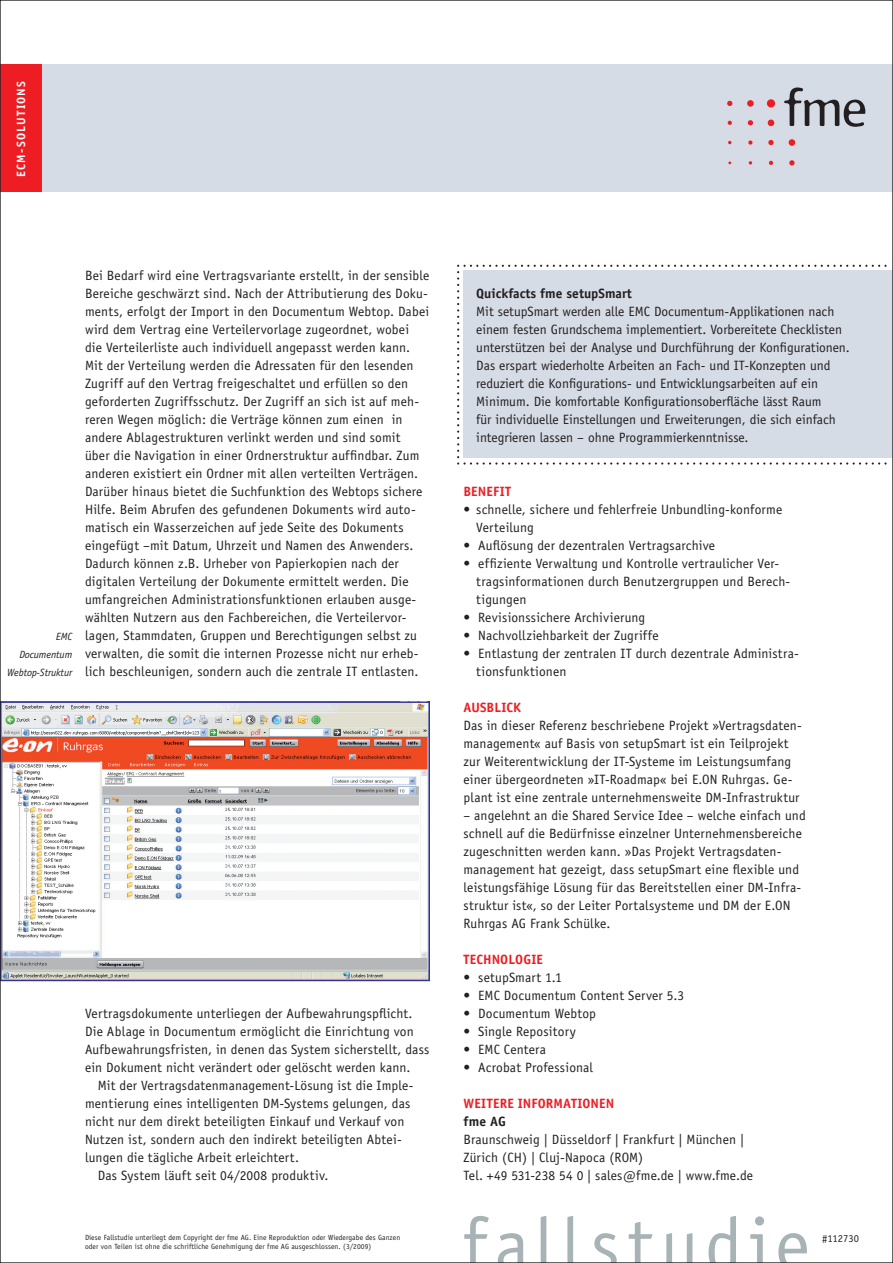
<style>
.page{position:relative;width:893px;height:1263px;background:#fff}
.page>*{position:absolute;margin:0;border:0;box-sizing:border-box;transform-origin:0 0}
.t1{font:75px "Officina Sans";letter-spacing:.095em;color:#a8b3b6}
.t2{font:13.5px/18px "Officina Sans";letter-spacing:.01em;color:#231f20}
.t3{font:700 13.5px "Officina Sans";letter-spacing:.005em;color:#ee1d23}
.t4{font:700 13.5px "Officina Sans";color:#231f20}
.t5{font:700 12px "Officina Sans";letter-spacing:.095em;color:#fff}
.t6{font:italic 10.5px/18px "Officina Sans";letter-spacing:-.01em;color:#231f20;text-align:right}
.t7{font:10.5px "Officina Sans";letter-spacing:.005em;color:#231f20}
.t8{font:7.5px/9px "Officina Sans";letter-spacing:.01em;color:#231f20}
</style>
<div class="page">
<div style="left:0;top:64px;width:43px;height:127px;background:#ee1d23"></div>
<div style="left:43px;top:64px;width:850px;height:127px;background:#d6dce6"></div>
<svg style="left:784px;top:87px;width:81px;height:40px"></svg>
<div style="left:767px;top:99px;width:8px;height:8px;background:#ee1d23;border-radius:50%"></div>
<div style="left:747px;top:100px;width:7px;height:7px;background:#ee1d23;border-radius:50%"></div>
<svg style="left:768px;top:120px;width:6px;height:6px"></svg>
<div style="left:789px;top:139px;width:6px;height:7px;background:#ee1d23;border-radius:50%"></div>
<svg style="left:727px;top:101px;width:5px;height:5px"></svg>
<svg style="left:748px;top:120px;width:5px;height:5px"></svg>
<svg style="left:768px;top:140px;width:6px;height:5px"></svg>
<svg style="left:789px;top:160px;width:6px;height:5px"></svg>
<svg style="left:728px;top:121px;width:4px;height:4px"></svg>
<svg style="left:748px;top:140px;width:4px;height:5px"></svg>
<svg style="left:769px;top:161px;width:4px;height:4px"></svg>
<svg style="left:749px;top:161px;width:3px;height:4px"></svg>
<svg style="left:457px;top:265px;width:430px;height:200px;background:#d7dde6"></svg>
<img style="left:2px;top:701px;width:427px;height:280px">
<p class="t5" style="left:13px;top:176px;width:97px;rotate:-90deg">ECM-SOLUTIONS</p>
<p class="t6" style="left:7px;top:627px;width:66px">EMC<br>Documentum<br>Webtop-Struktur</p>
<p class="t2" style="left:85px;top:266px;width:346px">Bei Bedarf wird eine Vertragsvariante erstellt, in der sensible Bereiche geschwärzt sind. Nach der Attributierung des Doku&shy;ments, erfolgt der Import in den Documentum Webtop. Dabei wird dem Vertrag eine Verteilervorlage zugeordnet, wobei die Verteilerliste auch individuell angepasst werden kann.<br>Mit der Verteilung werden die Adressaten für den lesenden Zugriff auf den Vertrag freigeschaltet und erfüllen so den geforderten Zugriffsschutz. Der Zugriff an sich ist auf meh&shy;reren Wegen möglich: die Verträge können zum einen in andere Ablagestrukturen verlinkt werden und sind somit<br>über die Navigation in einer Ordnerstruktur auffindbar. Zum anderen existiert ein Ordner mit allen verteilten Verträgen.<br>Darüber hinaus bietet die Suchfunktion des Webtops sichere Hilfe. Beim Abrufen des gefundenen Dokuments wird auto&shy;matisch ein Wasserzeichen auf jede Seite des Dokuments eingefügt –mit Datum, Uhrzeit und Namen des Anwenders.<br>Dadurch können z.B. Urheber von Papierkopien nach der digitalen Verteilung der Dokumente ermittelt werden. Die umfangreichen Administrationsfunktionen erlauben ausge&shy;wählten Nutzern aus den Fachbereichen, die Verteilervor&shy;lagen, Stammdaten, Gruppen und Berechtigungen selbst zu verwalten, die somit die internen Prozesse nicht nur erheb&shy;lich beschleunigen, sondern auch die zentrale IT entlasten.</p>
<p class="t2" style="left:85px;top:1004px;width:346px">Vertragsdokumente unterliegen der Aufbewahrungspflicht.<br>Die Ablage in Documentum ermöglicht die Einrichtung von Aufbewahrungsfristen, in denen das System sicherstellt, dass ein Dokument nicht verändert oder gelöscht werden kann.</p>
<p class="t2" style="left:98px;top:1076px;width:317px">Mit der Vertragsdatenmanagement-Lösung ist die Imple-</p>
<p class="t2" style="left:85px;top:1094px;width:327px">mentierung eines intelligenten DM-Systems gelungen, das</p>
<p class="t2" style="left:85px;top:1112px;width:321px">nicht nur dem direkt beteiligten Einkauf und Verkauf von</p>
<p class="t2" style="left:85px;top:1130px;width:318px">Nutzen ist, sondern auch den indirekt beteiligten Abtei-</p>
<p class="t2" style="left:85px;top:1148px;width:215px">lungen die tägliche Arbeit erleichtert.</p>
<p class="t2" style="left:98px;top:1166px;width:232px">Das System läuft seit 04/2008 produktiv.</p>
<p class="t8" style="left:85px;top:1233px;width:317px">Diese Fallstudie unterliegt dem Copyright der fme AG. Eine Reproduktion oder Wiedergabe des Ganzen oder von Teilen ist ohne die schriftliche Genehmigung der fme AG ausgeschlossen. (3/2009)</p>
<p class="t4" style="left:476px;top:285px;width:157px">Quickfacts fme setupSmart</p>
<p class="t2" style="left:476px;top:302px;width:375px">Mit setupSmart werden alle EMC Documentum-Applikationen nach einem festen Grundschema implementiert. Vorbereitete Checklisten unterstützen bei der Analyse und Durchführung der Konfigurationen.<br>Das erspart wiederholte Arbeiten an Fach- und IT-Konzepten und reduziert die Konfigurations- und Entwicklungsarbeiten auf ein Minimum. Die komfortable Konfigurationsoberfläche lässt Raum<br>für individuelle Einstellungen und Erweiterungen, die sich einfach integrieren lassen – ohne Programmierkenntnisse.</p>
<p class="t3" style="left:463px;top:483px;width:49px">BENEFIT</p>
<p class="t2" style="left:476px;top:500px;width:308px;text-indent:-13px">• schnelle, sichere und fehlerfreie Unbundling-konforme<br>Verteilung</p>
<p class="t2" style="left:463px;top:536px;width:253px">• Auflösung der dezentralen Vertragsarchive</p>
<p class="t2" style="left:476px;top:554px;width:314px;text-indent:-13px">• effiziente Verwaltung und Kontrolle vertraulicher Ver&shy;tragsinformationen durch Benutzergruppen und Berech&shy;tigungen</p>
<p class="t2" style="left:463px;top:608px;width:183px">• Revisionssichere Archivierung</p>
<p class="t2" style="left:463px;top:626px;width:197px">• Nachvollziehbarkeit der Zugriffe</p>
<p class="t2" style="left:476px;top:644px;width:324px;text-indent:-13px">• Entlastung der zentralen IT durch dezentrale Administra&shy;tionsfunktionen</p>
<p class="t3" style="left:463px;top:699px;width:59px">AUSBLICK</p>
<p class="t2" style="left:463px;top:716px;width:340px">Das in dieser Referenz beschriebene Projekt »Vertragsdaten&shy;management« auf Basis von setupSmart ist ein Teilprojekt zur Weiterentwicklung der IT-Systeme im Leistungsumfang einer übergeordneten »IT-Roadmap« bei E.ON Ruhrgas. Ge&shy;plant ist eine zentrale unternehmensweite DM-Infrastruktur</p>
<p class="t2" style="left:463px;top:806px;width:344px">– angelehnt an die Shared Service Idee – welche einfach und schnell auf die Bedürfnisse einzelner Unternehmensbereiche zugeschnitten werden kann. »Das Projekt Vertragsdaten&shy;management hat gezeigt, dass setupSmart eine flexible und leistungsfähige Lösung für das Bereitstellen einer DM-Infra&shy;struktur ist«, so der Leiter Portalsysteme und DM der E.ON Ruhrgas AG Frank Schülke.</p>
<p class="t3" style="left:463px;top:951px;width:81px">TECHNOLOGIE</p>
<p class="t2" style="left:463px;top:968px;width:100px">• setupSmart 1.1</p>
<p class="t2" style="left:463px;top:986px;width:222px">• EMC Documentum Content Server 5.3</p>
<p class="t2" style="left:463px;top:1004px;width:134px">• Documentum Webtop</p>
<p class="t2" style="left:463px;top:1022px;width:114px">• Single Repository</p>
<p class="t2" style="left:463px;top:1040px;width:84px">• EMC Centera</p>
<p class="t2" style="left:463px;top:1058px;width:131px">• Acrobat Professional</p>
<p class="t3" style="left:463px;top:1095px;width:152px">WEITERE INFORMATIONEN</p>
<p class="t4" style="left:463px;top:1113px;width:44px">fme AG</p>
<p class="t2" style="left:463px;top:1130px;width:291px">Braunschweig | Düsseldorf | Frankfurt | München |<br>Zürich (CH) | Cluj-Napoca (ROM)<br>Tel. +49 531-238 54 0 | sales@fme.de | www.fme.de</p>
<h1 class="t1" style="left:462px;top:1201px;width:349px">fallstudie</h1>
<p class="t7" style="left:822px;top:1232px;width:38px">#112730</p>
</div>
